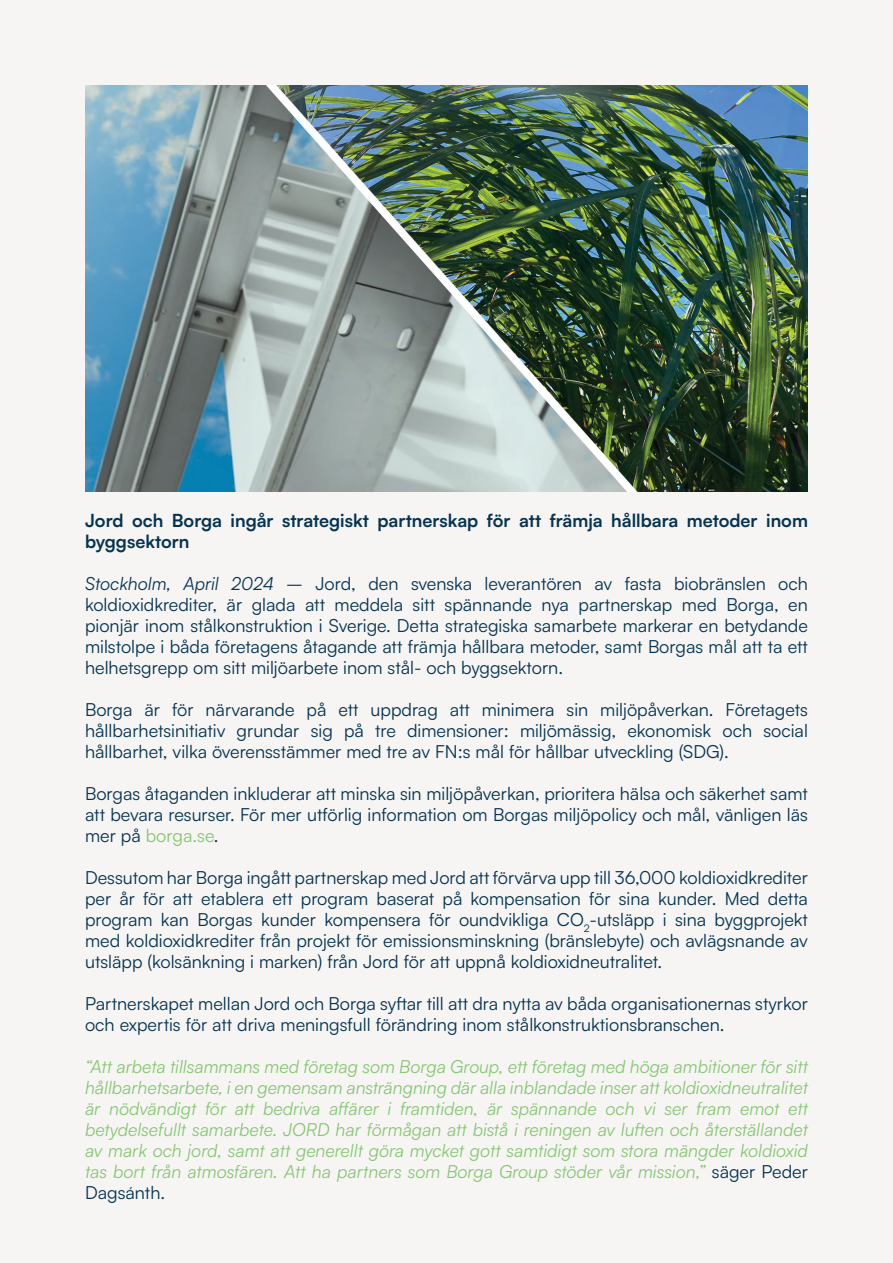
<style>
.page{position:relative;width:893px;height:1263px;background:#f6f5f3}
.page>*{position:absolute;margin:0;border:0;box-sizing:border-box;transform-origin:0 0}
.t1{font:18px/21px "Satoshi";color:#053351;text-align:justify}
.t2{font:italic 18px/21px "Satoshi";color:#86c673;text-align:justify}
.t3{font:700 18px/21px "Satoshi";color:#053351}
.s1{font-style:italic}
.s2{color:#86c673}
.s3{font-style:normal;color:#053351}
</style>
<div class="page">
<img style="left:85px;top:85px;width:723px;height:407px">
<h2 class="t3" style="left:85px;top:509px;width:724px">Jord och Borga ingår strategiskt partnerskap för att främja hållbara metoder inom byggsektorn</h2>
<h2 class="t1" style="left:85px;top:572px;width:724px"><span class="s1">Stockholm, April 2024</span> – Jord, den svenska leverantören av fasta biobränslen och koldioxidkrediter, är glada att meddela sitt spännande nya partnerskap med Borga, en pionjär inom stålkonstruktion i Sverige. Detta strategiska samarbete markerar en betydande milstolpe i båda företagens åtagande att främja hållbara metoder, samt Borgas mål att ta ett helhetsgrepp om sitt miljöarbete inom stål- och byggsektorn.</h2>
<h2 class="t1" style="left:85px;top:698px;width:724px">Borga är för närvarande på ett uppdrag att minimera sin miljöpåverkan. Företagets hållbarhetsinitiativ grundar sig på tre dimensioner: miljömässig, ekonomisk och social hållbarhet, vilka överensstämmer med tre av FN:s mål för hållbar utveckling (SDG).</h2>
<h2 class="t1" style="left:85px;top:782px;width:724px">Borgas åtaganden inkluderar att minska sin miljöpåverkan, prioritera hälsa och säkerhet samt att bevara resurser. För mer utförlig information om Borgas miljöpolicy och mål, vänligen läs mer på <span class="s2">borga.se</span>.</h2>
<h2 class="t1" style="left:85px;top:866px;width:724px">Dessutom har Borga ingått partnerskap med Jord att förvärva upp till 36,000 koldioxidkrediter per år för att etablera ett program baserat på kompensation för sina kunder. Med detta program kan Borgas kunder kompensera för oundvikliga CO<sub>2</sub>-utsläpp i sina byggprojekt med koldioxidkrediter från projekt för emissionsminskning (bränslebyte) och avlägsnande av utsläpp (kolsänkning i marken) från Jord för att uppnå koldioxidneutralitet.</h2>
<h2 class="t1" style="left:85px;top:992px;width:724px">Partnerskapet mellan Jord och Borga syftar till att dra nytta av båda organisationernas styrkor och expertis för att driva meningsfull förändring inom stålkonstruktionsbranschen.</h2>
<h2 class="t2" style="left:85px;top:1055px;width:724px">“Att arbeta tillsammans med företag som Borga Group, ett företag med höga ambitioner för sitt hållbarhetsarbete, i en gemensam ansträngning där alla inblandade inser att koldioxidneutralitet är nödvändigt för att bedriva affärer i framtiden, är spännande och vi ser fram emot ett betydelsefullt samarbete. JORD har förmågan att bistå i reningen av luften och återställandet av mark och jord, samt att generellt göra mycket gott samtidigt som stora mängder koldioxid tas bort från atmosfären. Att ha partners som Borga Group stöder vår mission,” <span class="s3">säger Peder Dagsánth.</span></h2>
</div>
